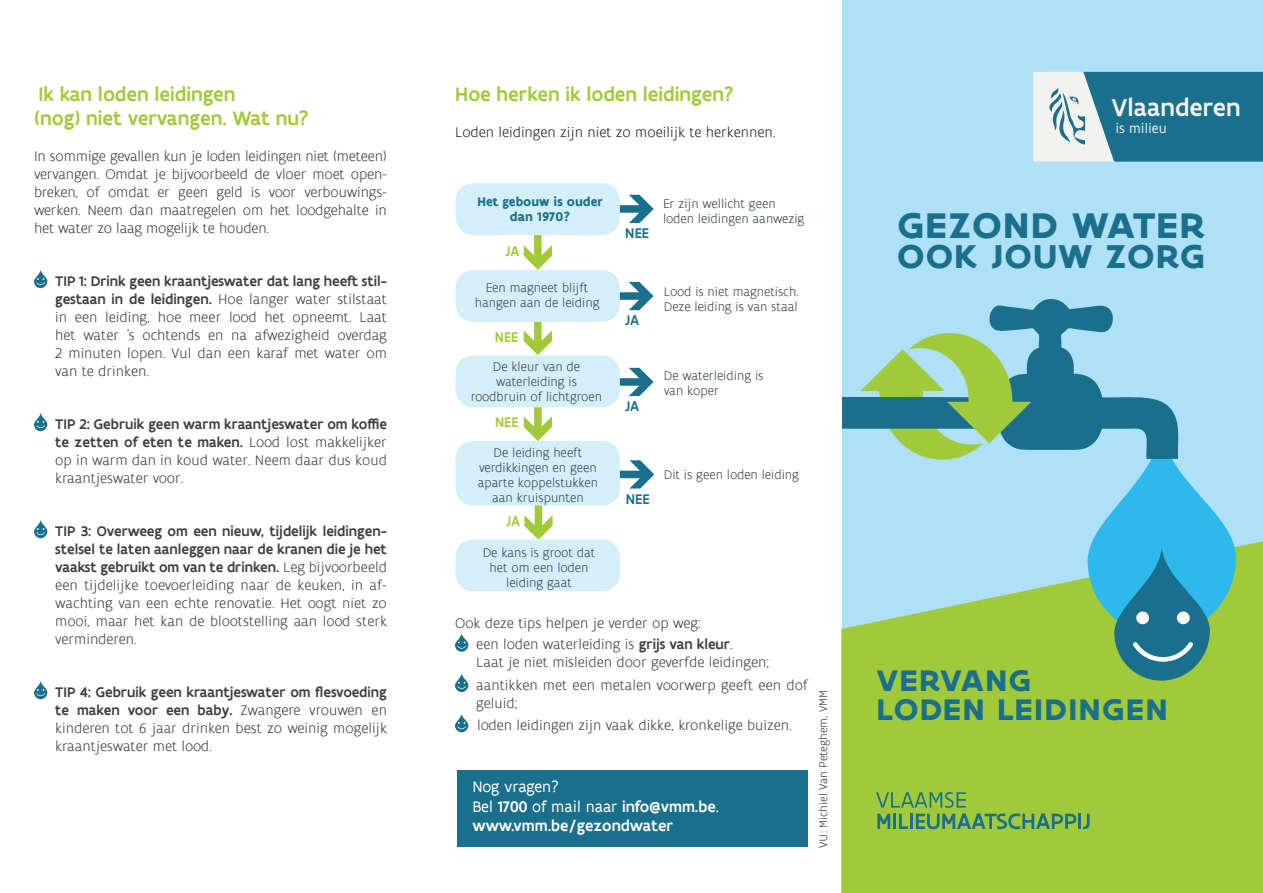
<style>
.page{position:relative;width:1263px;height:893px;background:#fff}
.page>*{position:absolute;margin:0;border:0;box-sizing:border-box;transform-origin:0 0}
.t1{font:700 38.4px "Flanders Art Sans";letter-spacing:.025em;color:#1a6f8c;scale:1.05 1}
.t2{font:700 35.7px "Flanders Art Sans";letter-spacing:.025em;color:#1a6f8c;scale:1.05 1}
.t3{font:700 32.1px/29.4px "Flanders Art Sans";letter-spacing:.035em;color:#1a6f8c;scale:1.05 1}
.t4{font:500 26.1px "Flanders Art Sans";color:#f2f2ef}
.t5{font:500 21px/24px "Flanders Art Sans";color:#a1ca3a}
.t6{font:500 16.5px "Flanders Art Sans";color:#fff}
.t7{font:16.5px "Flanders Art Sans";color:#fff}
.t8{font:300 15px/18px "Flanders Art Sans";color:#3e3e3f;text-align:justify}
.t9{font:300 15px "Flanders Art Sans";color:#231f20}
.t10{font:500 15px "Flanders Art Sans";color:#1a6f8c}
.t11{font:500 15px "Flanders Art Sans";color:#a1ca3a}
.t12{font:14.55px "Flanders Art Sans";color:#f2f2ef}
.t13{font:300 13.5px/15px "Flanders Art Sans";color:#32444a;text-align:center}
.t14{font:700 13.5px/15px "Flanders Art Sans";color:#1a6f8c;text-align:center}
.t15{font:300 12px "Flanders Art Sans";color:#383839}
.s1{font-weight:500}
.s2{font-weight:400}
</style>
<div class="page">
<div style="left:842px;top:0;width:421px;height:649px;background:#aee1f7"></div>
<svg style="left:841px;top:541px;width:422px;height:352px;background:#a2cd52"></svg>
<div style="left:457px;top:770px;width:350px;height:77px;background:#1a6f8c"></div>
<svg style="left:620px;top:460px;width:34px;height:29px"></svg>
<svg style="left:524px;top:506px;width:29px;height:33px"></svg>
<svg style="left:524px;top:407px;width:28px;height:34px"></svg>
<svg style="left:619px;top:368px;width:34px;height:28px"></svg>
<svg style="left:524px;top:322px;width:28px;height:33px"></svg>
<svg style="left:619px;top:282px;width:34px;height:28px"></svg>
<div style="left:455px;top:539px;width:165px;height:52px;background:#d5effa;border-radius:18px"></div>
<div style="left:455px;top:355px;width:165px;height:52px;background:#d5effa;border-radius:18px"></div>
<div style="left:455px;top:441px;width:165px;height:65px;background:#d5effa;border-radius:18px"></div>
<div style="left:455px;top:270px;width:165px;height:52px;background:#d5effa;border-radius:18px"></div>
<svg style="left:619px;top:195px;width:35px;height:28px"></svg>
<svg style="left:524px;top:235px;width:28px;height:35px"></svg>
<div style="left:455px;top:183px;width:165px;height:52px;background:#d5effa;border-radius:18px"></div>
<svg style="left:842px;top:299px;width:336px;height:151px"></svg>
<svg style="left:1087px;top:429px;width:149px;height:252px"></svg>
<svg style="left:860px;top:333px;width:171px;height:127px"></svg>
<svg style="left:1033px;top:72px;width:230px;height:90px;background:#5492a7"></svg>
<svg style="left:876px;top:792px;width:200px;height:37px;background:#7fb34d"></svg>
<hr style="left:1078px;top:814px;width:3px;height:15px;background:#1a6f8c">
<svg style="left:1083px;top:814px;width:6px;height:15px"></svg>
<svg style="left:34px;top:270px;width:13px;height:18px"></svg>
<svg style="left:36px;top:278px;width:9px;height:7px"></svg>
<svg style="left:34px;top:413px;width:13px;height:18px"></svg>
<svg style="left:36px;top:421px;width:9px;height:7px"></svg>
<svg style="left:34px;top:520px;width:13px;height:18px"></svg>
<svg style="left:36px;top:528px;width:9px;height:7px"></svg>
<svg style="left:34px;top:681px;width:13px;height:18px"></svg>
<svg style="left:36px;top:689px;width:9px;height:7px"></svg>
<svg style="left:455px;top:633px;width:13px;height:19px"></svg>
<svg style="left:457px;top:642px;width:9px;height:7px"></svg>
<svg style="left:455px;top:673px;width:13px;height:19px"></svg>
<svg style="left:457px;top:682px;width:9px;height:7px"></svg>
<svg style="left:455px;top:714px;width:13px;height:18px"></svg>
<svg style="left:457px;top:722px;width:9px;height:7px"></svg>
<p class="t5" style="left:34px;top:82px;width:276px">Ik kan loden leidingen<br>(nog) niet vervangen. Wat nu?</p>
<p class="t8" style="left:34px;top:147px;width:354px">In sommige gevallen kun je loden leidingen niet (meteen) vervangen. Omdat je bijvoorbeeld de vloer moet open&shy;breken, of omdat er geen geld is voor verbouwings&shy;werken. Neem dan maatregelen om het loodgehalte in het water zo laag mogelijk te houden.</p>
<p class="t8" style="left:55px;top:272px;width:333px"><span class="s1">TIP 1: Drink geen kraantjeswater dat lang heeft stil&shy;gestaan in de leidingen.</span> Hoe langer water stilstaat in een leiding, hoe meer lood het opneemt. Laat het water ’s ochtends en na afwezigheid overdag 2 minuten lopen. Vul dan een karaf met water om van te drinken.</p>
<p class="t8" style="left:55px;top:415px;width:333px"><span class="s1">TIP 2: Gebruik geen warm kraantjeswater om koffie te zetten of eten te maken.</span> Lood lost makkelijker op in warm dan in koud water. Neem daar dus koud kraantjeswater voor.</p>
<p class="t8" style="left:55px;top:522px;width:333px"><span class="s1">TIP 3: Overweeg om een nieuw, tijdelijk leidingen&shy;stelsel te laten aanleggen naar de kranen die je het vaakst gebruikt om van te drinken.</span> Leg bijvoorbeeld een tijdelijke toevoerleiding naar de keuken, in af&shy;wachting van een echte renovatie. Het oogt niet zo mooi, maar het kan de blootstelling aan lood sterk verminderen.</p>
<p class="t8" style="left:55px;top:683px;width:333px"><span class="s1">TIP 4: Gebruik geen kraantjeswater om flesvoeding te maken voor een baby.</span> Zwangere vrouwen en kinderen tot 6 jaar drinken best zo weinig mogelijk kraantjeswater met lood.</p>
<p class="t5" style="left:455px;top:82px;width:280px">Hoe herken ik loden leidingen?</p>
<p class="t9" style="left:455px;top:123px;width:322px">Loden leidingen zijn niet zo moeilijk te herkennen.</p>
<p class="t14" style="left:477px;top:195px;width:127px">Het gebouw is ouder dan 1970?</p>
<h3 class="t11" style="left:505px;top:242px;width:16px">JA</h3>
<p class="t13" style="left:486px;top:280px;width:104px">Een magneet blijft</p>
<p class="t13" style="left:475px;top:295px;width:126px">hangen aan de leiding</p>
<h3 class="t11" style="left:495px;top:327px;width:25px">NEE</h3>
<p class="t13" style="left:471px;top:360px;width:133px">De kleur van de waterleiding is roodbruin of lichtgroen</p>
<h3 class="t11" style="left:495px;top:413px;width:25px">NEE</h3>
<p class="t13" style="left:478px;top:445px;width:122px">De leiding heeft verdikkingen en geen aparte koppelstukken aan kruispunten</p>
<p class="t10" style="left:625px;top:224px;width:25px">NEE</p>
<p class="t13" style="left:663px;top:196px;width:143px;text-align:left">Er zijn wellicht geen loden leidingen aanwezig</p>
<p class="t10" style="left:625px;top:311px;width:16px">JA</p>
<h3 class="t10" style="left:625px;top:397px;width:16px">JA</h3>
<p class="t13" style="left:664px;top:284px;width:136px;text-align:left">Lood is niet magnetisch.<br>Deze leiding is van staal</p>
<p class="t13" style="left:664px;top:368px;width:101px">De waterleiding is</p>
<p class="t13" style="left:664px;top:383px;width:57px">van koper</p>
<h3 class="t10" style="left:626px;top:489px;width:25px">NEE</h3>
<p class="t13" style="left:664px;top:468px;width:137px">Dit is geen loden leiding</p>
<p class="t11" style="left:506px;top:512px;width:16px">JA</p>
<h3 class="t13" style="left:483px;top:545px;width:114px">De kans is groot dat het om een loden leiding gaat</h3>
<p class="t8" style="left:455px;top:615px;width:247px">Ook deze tips helpen je verder op weg:</p>
<p class="t8" style="left:476px;top:636px;width:258px">een loden waterleiding is <span class="s1">grijs van kleur</span>.</p>
<p class="t8" style="left:476px;top:654px;width:294px">Laat je niet misleiden door geverfde leidingen;</p>
<p class="t8" style="left:476px;top:676px;width:333px">aantikken met een metalen voorwerp geeft een dof geluid;</p>
<p class="t8" style="left:477px;top:716px;width:316px">loden leidingen zijn vaak dikke, kronkelige buizen.</p>
<p class="t7" style="left:472px;top:777px;width:88px">Nog vragen?</p>
<p class="t6" style="left:472px;top:796px;width:248px"><span class="s2">Bel</span> 1700 <span class="s2">of mail naar</span> info@vmm.be<span class="s2">.</span></p>
<p class="t6" style="left:472px;top:815px;width:202px">www.vmm.be/gezondwater</p>
<p class="t15" style="left:816px;top:848px;width:160px;rotate:-90deg">VU: Michiel Van Peteghem, VMM</p>
<p class="t4" style="left:1112px;top:91px;width:131px">Vlaanderen</p>
<p class="t12" style="left:1116px;top:120px;width:53px">is milieu</p>
<p class="t1" style="left:897px;top:201px;width:295px">GEZOND WATER</p>
<p class="t2" style="left:897px;top:234px;width:295px">OOK JOUW ZORG</p>
<p class="t3" style="left:876px;top:666px;width:279px">VERVANG<br>LODEN LEIDINGEN</p>
</div>
